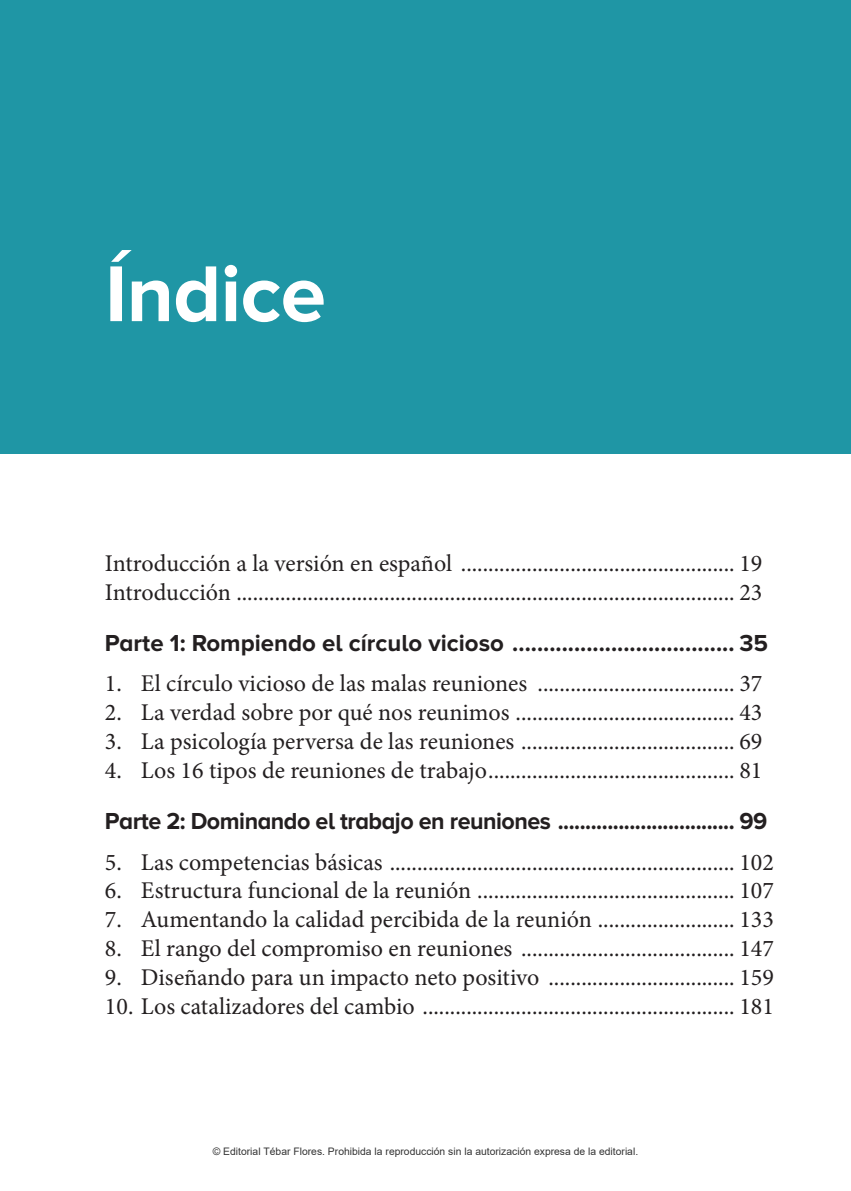
<style>
.page{position:relative;width:851px;height:1191px;background:#fff}
.page>*{position:absolute;margin:0;border:0;box-sizing:border-box;transform-origin:0 0}
.CAPÍTULO_OK_OK{font:700 82px "Proxima Nova";letter-spacing:-.01em;color:#fff}
.Índice{font:24px "Minion Pro";color:#231f20}
.Titulo_parte_índice{font:700 24px "Proxima Nova A";color:#231f20}
.Titulo_parte_índice-2{font:700 24px "Proxima Nova A";letter-spacing:-.02em;color:#231f20}
.t1{font:10.4px "Arial";color:rgb(0 0 0/.8)}
</style>
<div class="page">
<div style="left:0;top:0;width:850px;height:454px;background:#1f96a5"></div>
<p class="CAPÍTULO_OK_OK" style="left:105px;top:246px;width:222px">Índice</p>
<p class="Índice" style="left:105px;top:547px;width:659px">Introducción a la versión en español .................................................. 19</p>
<p class="Índice" style="left:105px;top:576px;width:659px">Introducción ........................................................................................... 23</p>
<p class="Titulo_parte_índice" style="left:105px;top:629px;width:664px">Parte 1: Rompiendo el círculo vicioso .................................... 35</p>
<p class="Índice" style="left:105px;top:667px;width:659px">1. El círculo vicioso de las malas reuniones .................................... 37</p>
<p class="Índice" style="left:105px;top:696px;width:659px">2. La verdad sobre por qué nos reunimos ........................................ 43</p>
<p class="Índice" style="left:105px;top:725px;width:659px">3. La psicología perversa de las reuniones ....................................... 69</p>
<p class="Índice" style="left:105px;top:754px;width:659px">4. Los 16 tipos de reuniones de trabajo............................................. 81</p>
<p class="Titulo_parte_índice-2" style="left:105px;top:807px;width:663px">Parte 2: Dominando el trabajo en reuniones ................................ 99</p>
<p class="Índice" style="left:105px;top:845px;width:670px">5. Las competencias básicas ............................................................... 102</p>
<p class="Índice" style="left:105px;top:874px;width:670px">6. Estructura funcional de la reunión ............................................... 107</p>
<p class="Índice" style="left:105px;top:903px;width:670px">7. Aumentando la calidad percibida de la reunión ......................... 133</p>
<p class="Índice" style="left:105px;top:932px;width:670px">8. El rango del compromiso en reuniones ....................................... 147</p>
<p class="Índice" style="left:105px;top:961px;width:670px">9. Diseñando para un impacto neto positivo .................................. 159</p>
<p class="Índice" style="left:105px;top:989px;width:670px">10. Los catalizadores del cambio ......................................................... 181</p>
<p class="t1" style="left:213px;top:1143px;width:427px">© Editorial Tébar Flores. Prohibida la reproducción sin la autorización expresa de la editorial.</p>
</div>
